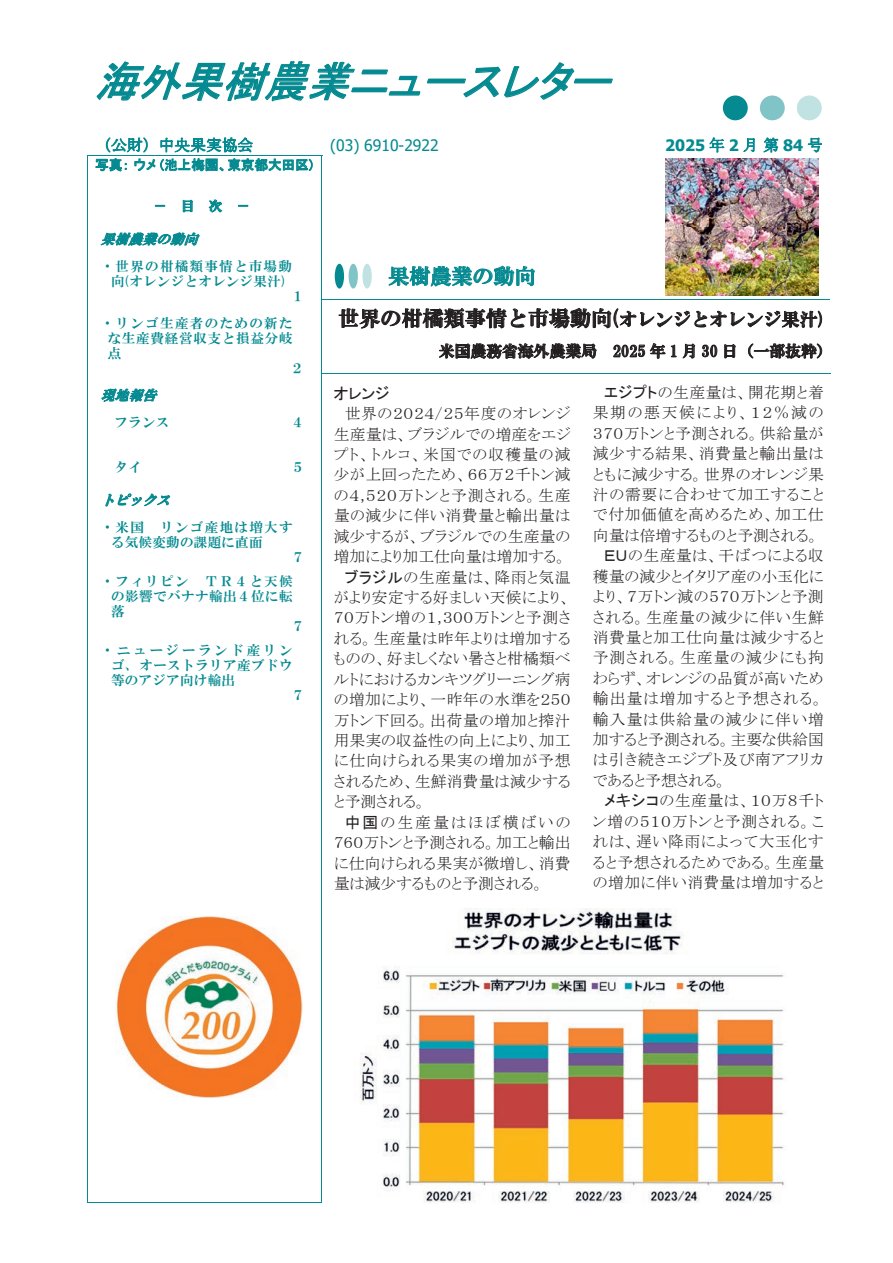
<style>
.page{position:relative;width:893px;height:1263px;background:#fff}
.page>*{position:absolute;margin:0;border:0;box-sizing:border-box;transform-origin:0 0}
.t1{font:italic 42px "MS P Gothic";color:#048a90}
.t2{font:21px "HGS Mincho E";letter-spacing:.005em;color:#231f20}
.t3{font:21px "HGS Mincho E";letter-spacing:.005em;color:#048a90}
.t4{font:15.75px "MS P Mincho";letter-spacing:.03em;color:#231f20}
.t5{font:15.75px "MS P Mincho";color:#231f20}
.t6{font:15.75px "MS P Mincho";letter-spacing:.005em;color:#231f20}
.t7{font:15.75px "MS P Mincho";letter-spacing:.01em;color:#231f20}
.t8{font:15.75px "MS P Mincho";letter-spacing:.055em;color:#231f20}
.t9{font:15.75px "MS P Mincho";letter-spacing:.065em;color:#231f20}
.t10{font:15.75px "HGS Mincho E";letter-spacing:.005em;color:#231f20}
.t11{font:15.75px "MS P Mincho";letter-spacing:.05em;color:#231f20}
.t12{font:15.75px "MS P Mincho";letter-spacing:.105em;color:#231f20}
.t13{font:15.75px "MS P Mincho";letter-spacing:.06em;color:#231f20}
.t14{font:15.75px "MS P Mincho";letter-spacing:.07em;color:#231f20}
.t15{font:15.75px "Tahoma";color:#048a90}
.t16{font:15.75px "MS P Mincho";letter-spacing:.135em;color:#231f20}
.t17{font:700 15.75px "Tahoma";color:#048a90}
.t18{font:15.75px "MS Mincho";letter-spacing:.005em;color:#048a90}
.t19{font:15.75px "MS P Gothic";color:#231f20}
.t20{font:13.5px "HGS Mincho E";letter-spacing:.1em;color:#048a90}
.t21{font:13.5px "HGS Mincho E";letter-spacing:.02em;color:#048a90}
.t22{font:13.5px "HGS Mincho E";letter-spacing:.055em;color:#048a90}
.t23{font:13.5px "HGS Mincho E";letter-spacing:.035em;color:#048a90}
.t24{font:13.5px "MS P Gothic";letter-spacing:.005em;color:#048a90}
.t25{font:italic 13.5px "HGS Mincho E";color:#048a90}
.t26{font:13.5px "HGS Mincho E";letter-spacing:.2em;color:#048a90}
.s1{font-family:"Sim Sun";font-weight:400}
.s2{font-family:"MS Mincho";font-weight:400}
.s3{font-size:18px}
.s4{font-family:"MS P Gothic"}
</style>
<div class="page">
<hr style="left:87px;top:155px;width:235px;height:1px;background:#048a90">
<hr style="left:87px;top:156px;width:1px;height:143px;background:#048a90">
<hr style="left:322px;top:156px;width:1px;height:143px;background:#048a90">
<hr style="left:322px;top:299px;width:509px;height:1px;background:#048a90">
<hr style="left:87px;top:299px;width:1px;height:74px;background:#048a90">
<hr style="left:322px;top:299px;width:1px;height:74px;background:#048a90">
<hr style="left:830px;top:299px;width:1px;height:74px;background:#fff">
<hr style="left:322px;top:373px;width:509px;height:1px;background:#048a90">
<hr style="left:87px;top:374px;width:1px;height:829px;background:#048a90">
<hr style="left:87px;top:1202px;width:235px;height:1px;background:#048a90">
<hr style="left:322px;top:374px;width:1px;height:829px;background:#048a90">
<img style="left:666px;top:159px;width:153px;height:136px">
<img style="left:116px;top:917px;width:187px;height:181px">
<img style="left:360px;top:908px;width:426px;height:295px">
<div style="left:723px;top:95px;width:25px;height:25px;background:#048a90;border-radius:50%"></div>
<div style="left:760px;top:95px;width:25px;height:25px;background:#81c4c7;border-radius:50%"></div>
<div style="left:797px;top:95px;width:25px;height:25px;background:#c0e2e3;border-radius:50%"></div>
<div style="left:335px;top:264px;width:9px;height:25px;background:#048a90;border-radius:50%"></div>
<div style="left:349px;top:264px;width:9px;height:25px;background:#81c4c7;border-radius:50%"></div>
<div style="left:362px;top:264px;width:10px;height:25px;background:#c0e2e3;border-radius:50%"></div>
<h1 class="t1" style="left:95px;top:60px;width:529px">海外果樹農業ニュースレター</h1>
<p class="t18" style="left:95px;top:137px;width:160px">（公財）中央果実協会</p>
<p class="t15" style="left:330px;top:134px;width:110px">(03) 6910-2922</p>
<p class="t17" style="left:665px;top:134px;width:159px">2025<span class="s1">年</span>2<span class="s2">月</span><span class="s1">第</span>84<span class="s1">号</span></p>
<p class="t24" style="left:95px;top:158px;width:219px">写真： ウメ (池上梅園、東京都大田区)</p>
<p class="t22" style="left:153px;top:199px;width:98px">－ 目 次 －</p>
<p class="t25" style="left:101px;top:232px;width:103px">果樹農業の動向</p>
<p class="t20" style="left:101px;top:259px;width:193px">・世界の柑橘類事情と市場動</p>
<p class="t21" style="left:111px;top:274px;width:176px">向(オレンジとオレンジ果汁)</p>
<p class="t22" style="left:291px;top:289px;width:15px">１</p>
<p class="t20" style="left:101px;top:316px;width:193px">・リンゴ生産者のための新た</p>
<p class="t22" style="left:108px;top:331px;width:186px">な生産費経営収支と損益分岐</p>
<p class="t22" style="left:108px;top:346px;width:15px">点</p>
<p class="t22" style="left:291px;top:361px;width:15px">２</p>
<p class="t25" style="left:101px;top:388px;width:61px">現地報告</p>
<p class="t22" style="left:115px;top:415px;width:56px">フランス</p>
<p class="t22" style="left:291px;top:415px;width:15px">４</p>
<p class="t22" style="left:115px;top:460px;width:29px">タイ</p>
<p class="t22" style="left:291px;top:460px;width:15px">５</p>
<p class="t25" style="left:101px;top:493px;width:75px">トピックス</p>
<p class="t20" style="left:101px;top:520px;width:193px">・米国 リンゴ産地は増大す</p>
<p class="t21" style="left:111px;top:535px;width:153px">る気候変動の課題に直面</p>
<p class="t22" style="left:291px;top:550px;width:15px">７</p>
<p class="t20" style="left:101px;top:574px;width:193px">・フィリピン ＴＲ４と天候</p>
<p class="t23" style="left:111px;top:589px;width:183px">の影響でバナナ輸出４位に転</p>
<p class="t22" style="left:111px;top:604px;width:15px">落</p>
<p class="t22" style="left:291px;top:619px;width:15px">７</p>
<p class="t26" style="left:101px;top:643px;width:193px">・ニュージーランド産リン</p>
<p class="t23" style="left:111px;top:658px;width:183px">ゴ、オーストラリア産ブドウ</p>
<p class="t21" style="left:111px;top:673px;width:125px">等のアジア向け輸出</p>
<p class="t22" style="left:291px;top:688px;width:15px">７</p>
<h2 class="t3" style="left:388px;top:265px;width:149px">果樹農業の動向</h2>
<h2 class="t2" style="left:338px;top:307px;width:486px">世界の柑橘類事情と市場動向(<span class="s3">オレンジとオレンジ果汁)</span></h2>
<p class="t10" style="left:439px;top:343px;width:395px">米国農務省海外農業局 2025 年 1 月 30 日（一部抜粋）</p>
<p class="t19" style="left:334px;top:385px;width:57px">オレンジ</p>
<p class="t4" style="left:345px;top:406px;width:227px">世界の２０２４/２５年度のオレンジ</p>
<p class="t4" style="left:334px;top:426px;width:238px">生産量は、ブラジルでの増産をエジ</p>
<p class="t9" style="left:334px;top:446px;width:238px">プト、トルコ、米国での収穫量の減</p>
<p class="t4" style="left:334px;top:467px;width:238px">少が上回ったため、６６万２千トン減</p>
<p class="t8" style="left:334px;top:487px;width:238px">の４,５２０万トンと予測される。生産</p>
<p class="t4" style="left:334px;top:508px;width:238px">量の減少に伴い消費量と輸出量は</p>
<p class="t7" style="left:334px;top:528px;width:238px">減少するが、ブラジルでの生産量の</p>
<p class="t5" style="left:334px;top:549px;width:235px">増加により加工仕向量は増加する。</p>
<p class="t4" style="left:345px;top:569px;width:227px"><span class="s4">ブラジル</span>の生産量は、降雨と気温</p>
<p class="t4" style="left:334px;top:589px;width:238px">がより安定する好ましい天候により、</p>
<p class="t4" style="left:334px;top:610px;width:238px">７０万トン増の１,３００万トンと予測さ</p>
<p class="t4" style="left:334px;top:630px;width:238px">れる。生産量は昨年よりは増加する</p>
<p class="t7" style="left:334px;top:651px;width:238px">ものの、好ましくない暑さと柑橘類ベ</p>
<p class="t7" style="left:334px;top:671px;width:238px">ルトにおけるカンキツグリーニング病</p>
<p class="t4" style="left:334px;top:691px;width:238px">の増加により、一昨年の水準を２５０</p>
<p class="t4" style="left:334px;top:712px;width:238px">万トン下回る。出荷量の増加と搾汁</p>
<p class="t6" style="left:334px;top:732px;width:238px">用果実の収益性の向上により、加工</p>
<p class="t11" style="left:334px;top:753px;width:238px">に仕向けられる果実の増加が予想</p>
<p class="t4" style="left:334px;top:773px;width:238px">されるため、生鮮消費量は減少する</p>
<p class="t4" style="left:334px;top:794px;width:94px">と予測される。</p>
<p class="t16" style="left:345px;top:814px;width:227px"><span class="s4">中国</span>の生産量はほぼ横ばいの</p>
<p class="t6" style="left:334px;top:834px;width:238px">７６０万トンと予測される。加工と輸出</p>
<p class="t4" style="left:334px;top:855px;width:238px">に仕向けられる果実が微増し、消費</p>
<p class="t5" style="left:334px;top:875px;width:212px">量は減少するものと予測される。</p>
<p class="t4" style="left:604px;top:384px;width:221px"><span class="s4">エジプト</span>の生産量は、開花期と着</p>
<p class="t12" style="left:593px;top:405px;width:232px">果期の悪天候により、１２％減の</p>
<p class="t4" style="left:593px;top:425px;width:232px">３７０万トンと予測される。供給量が</p>
<p class="t4" style="left:593px;top:445px;width:232px">減少する結果、消費量と輸出量は</p>
<p class="t4" style="left:593px;top:466px;width:232px">ともに減少する。世界のオレンジ果</p>
<p class="t4" style="left:593px;top:486px;width:232px">汁の需要に合わせて加工すること</p>
<p class="t4" style="left:593px;top:507px;width:232px">で付加価値を高めるため、加工仕</p>
<p class="t5" style="left:593px;top:527px;width:228px">向量は倍増するものと予測される。</p>
<p class="t4" style="left:604px;top:548px;width:221px"><span class="s4">ＥＵ</span>の生産量は、干ばつによる収</p>
<p class="t6" style="left:593px;top:568px;width:232px">穫量の減少とイタリア産の小玉化に</p>
<p class="t4" style="left:593px;top:588px;width:232px">より、７万トン減の５７０万トンと予測</p>
<p class="t4" style="left:593px;top:609px;width:232px">される。生産量の減少に伴い生鮮</p>
<p class="t4" style="left:593px;top:629px;width:232px">消費量と加工仕向量は減少すると</p>
<p class="t13" style="left:593px;top:650px;width:232px">予測される。生産量の減少にも拘</p>
<p class="t5" style="left:593px;top:670px;width:232px">わらず、オレンジの品質が高いため</p>
<p class="t14" style="left:593px;top:691px;width:232px">輸出量は増加すると予想される。</p>
<p class="t9" style="left:593px;top:711px;width:232px">輸入量は供給量の減少に伴い増</p>
<p class="t6" style="left:593px;top:731px;width:232px">加すると予測される。主要な供給国</p>
<p class="t4" style="left:593px;top:752px;width:232px">は引き続きエジプト及び南アフリカ</p>
<p class="t5" style="left:593px;top:772px;width:136px">であると予想される。</p>
<p class="t4" style="left:604px;top:793px;width:221px"><span class="s4">メキシコ</span>の生産量は、１０万８千ト</p>
<p class="t8" style="left:593px;top:813px;width:232px">ン増の５１０万トンと予測される。こ</p>
<p class="t4" style="left:593px;top:834px;width:232px">れは、遅い降雨によって大玉化す</p>
<p class="t4" style="left:593px;top:854px;width:232px">ると予想されるためである。生産量</p>
<p class="t4" style="left:593px;top:874px;width:232px">の増加に伴い消費量は増加すると</p>
</div>
